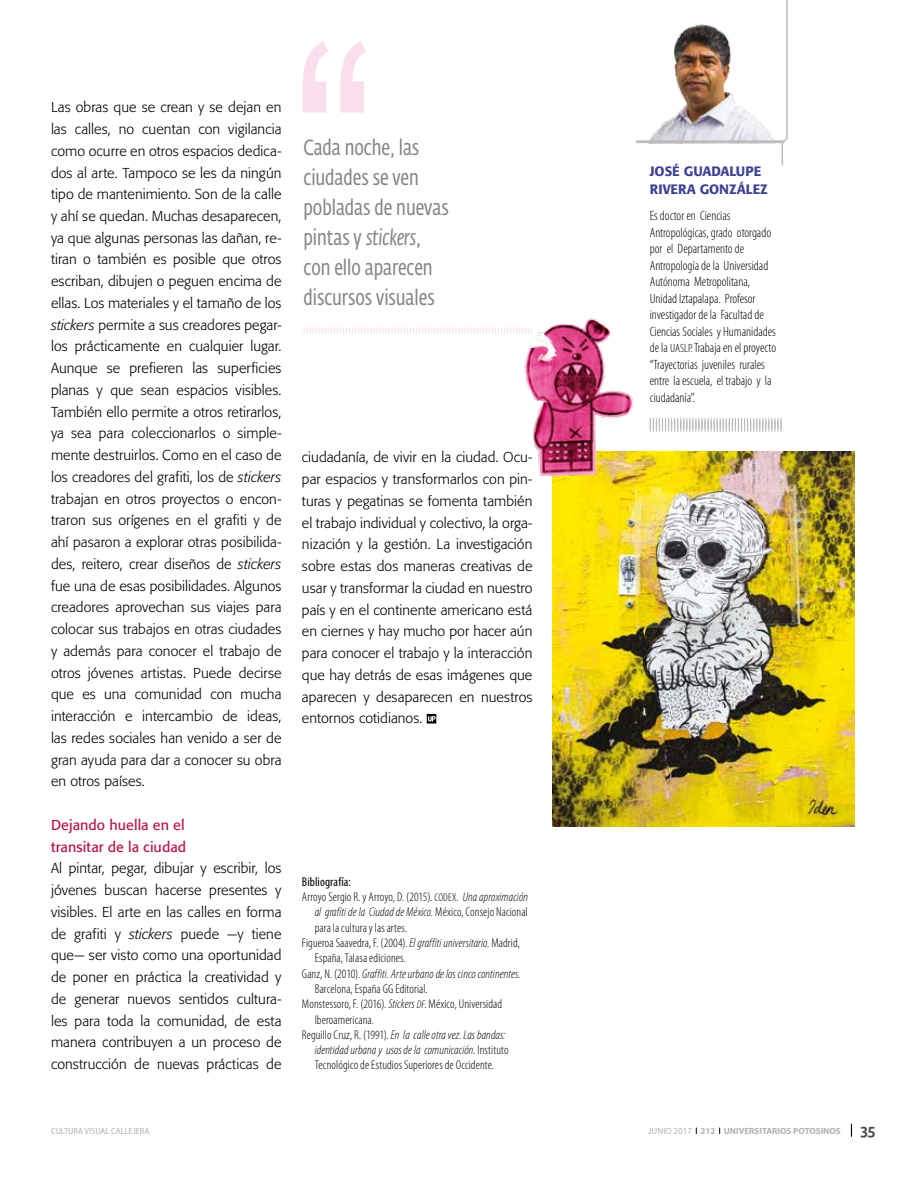
<style>
.page{position:relative;width:918px;height:1188px;background:#fff}
.page>*{position:absolute;margin:0;border:0;box-sizing:border-box;transform-origin:0 0}
.t1{font:21.75px/30px "Fedra Sans Cond Std";color:#868685}
.t2{font:700 15px "Daxline Pro";color:#4a4a49}
.t3{font:300 14.25px/21.8px "Formata";letter-spacing:.005em;color:#000;text-align:justify}
.t4{font:14.25px/21.8px "Formata";letter-spacing:.005em;color:#b8154b}
.t5{font:300 condensed 13.5px/16.5px "Myriad Pro";color:#000}
.t6{font:500 13.5px/18px "Formata";color:#3d4092}
.t7{font:300 condensed 12.75px "Myriad Pro";letter-spacing:.005em;color:#000}
.t8{font:italic 300 condensed 12.75px "Myriad Pro";letter-spacing:.005em;color:#000}
.t9{font:condensed 12.75px "Myriad Pro";letter-spacing:.01em;color:#000}
.t10{font:700 9px "Myriad Pro";color:#b3b2b2}
.t11{font:semi-condensed 9px "Myriad Pro";color:#b3b2b2}
.s1{font-style:italic}
.s2{font-size:11.25px}
.s3{font-style:normal}
.s4{font-style:italic;font-size:11.25px}
.s5{font-size:12px}
.s6{font-weight:400}
</style>
<div class="page">
<svg style="left:851px;top:1124px;width:1px;height:13px"></svg>
<svg style="left:427px;top:714px;width:9px;height:10px"></svg>
<svg style="left:650px;top:418px;width:132px;height:14px"></svg>
<svg style="left:636px;top:0;width:152px;height:166px"></svg>
<svg style="left:303px;top:41px;width:63px;height:72px"></svg>
<svg style="left:304px;top:327px;width:213px;height:6px"></svg>
<img style="left:553px;top:452px;width:302px;height:375px">
<img style="left:519px;top:318px;width:120px;height:160px">
<p class="t3" style="left:51px;top:97px;width:232px">Las obras que se crean y se dejan en las calles, no cuentan con vigilancia como ocurre en otros espacios dedica&shy;dos al arte. Tampoco se les da ningún tipo de mantenimiento. Son de la calle y ahí se quedan. Muchas desaparecen, ya que algunas personas las dañan, re&shy;tiran o también es posible que otros escriban, dibujen o peguen encima de ellas. Los materiales y el tamaño de los <span class="s1">stickers</span> permite a sus creadores pegar&shy;los prácticamente en cualquier lugar.<br>Aunque se prefieren las superficies planas y que sean espacios visibles.<br>También ello permite a otros retirarlos, ya sea para coleccionarlos o simple&shy;mente destruirlos. Como en el caso de los creadores del grafiti, los de <span class="s1">stickers </span>trabajan en otros proyectos o encon&shy;traron sus orígenes en el grafiti y de ahí pasaron a explorar otras posibilida&shy;des, reitero, crear diseños de <span class="s1">stickers </span>fue una de esas posibilidades. Algunos creadores aprovechan sus viajes para colocar sus trabajos en otras ciudades y además para conocer el trabajo de otros jóvenes artistas. Puede decirse que es una comunidad con mucha interacción e intercambio de ideas, las redes sociales han venido a ser de gran ayuda para dar a conocer su obra en otros países.</p>
<p class="t4" style="left:51px;top:814px;width:137px">Dejando huella en el transitar de la ciudad</p>
<p class="t3" style="left:51px;top:858px;width:232px">Al pintar, pegar, dibujar y escribir, los jóvenes buscan hacerse presentes y visibles. El arte en las calles en forma de grafiti y <span class="s1">stickers</span> puede —y tiene que— ser visto como una oportunidad de poner en práctica la creatividad y de generar nuevos sentidos cultura&shy;les para toda la comunidad, de esta manera contribuyen a un proceso de construcción de nuevas prácticas de</p>
<h1 class="t1" style="left:304px;top:133px;width:147px">Cada noche, las ciudades se ven pobladas de nuevas pintas y <span class="s1">stickers</span>, con ello aparecen discursos visuales</h1>
<p class="t3" style="left:302px;top:447px;width:232px">ciudadanía, de vivir en la ciudad. Ocu&shy;par espacios y transformarlos con pin&shy;turas y pegatinas se fomenta también el trabajo individual y colectivo, la orga&shy;nización y la gestión. La investigación sobre estas dos maneras creativas de usar y transformar la ciudad en nuestro país y en el continente americano está en ciernes y hay mucho por hacer aún para conocer el trabajo y la interacción que hay detrás de esas imágenes que aparecen y desaparecen en nuestros entornos cotidianos.</p>
<p class="t9" style="left:302px;top:874px;width:51px">Bibliografía:</p>
<p class="t7" style="left:302px;top:889px;width:228px">Arroyo Sergio R. y Arroyo, D. (2015). <span class="s2">CODEX</span>. <span class="s1">Una aproximación</span></p>
<p class="t8" style="left:315px;top:905px;width:215px">al grafiti de la Ciudad de México. <span class="s3">México, Consejo Nacional</span></p>
<p class="t7" style="left:315px;top:920px;width:94px">para la cultura y las artes.</p>
<p class="t7" style="left:302px;top:935px;width:219px">Figueroa Saavedra, F. (2004). <span class="s1">El graffiti universitario</span>. Madrid,</p>
<p class="t7" style="left:315px;top:951px;width:93px">España, Talasa ediciones.</p>
<p class="t8" style="left:302px;top:966px;width:220px"><span class="s3">Ganz, N. (2010).</span> Graffiti. Arte urbano de los cinco continentes<span class="s3">.</span></p>
<p class="t7" style="left:315px;top:981px;width:115px">Barcelona, España GG Editorial.</p>
<p class="t7" style="left:302px;top:996px;width:202px">Monstessoro, F. (2016). <span class="s1">Stickers</span> <span class="s4">DF</span>. México, Universidad</p>
<p class="t7" style="left:315px;top:1012px;width:61px">Iberoamericana.</p>
<p class="t8" style="left:302px;top:1027px;width:205px"><span class="s3">Reguillo Cruz, R. (1991).</span> En la calle otra vez. Las bandas:</p>
<p class="t8" style="left:315px;top:1042px;width:195px">identidad urbana y usos de la comunicación<span class="s3">. Instituto</span></p>
<p class="t7" style="left:315px;top:1058px;width:181px">Tecnológico de Estudios Superiores de Occidente.</p>
<p class="t11" style="left:51px;top:1125px;width:100px">CULTURA VISUAL CALLEJERA</p>
<p class="t6" style="left:650px;top:162px;width:120px">JOSÉ GUADALUPE<br>RIVERA GONZÁLEZ</p>
<p class="t5" style="left:650px;top:208px;width:128px">Es doctor en Ciencias<br>Antropológicas, grado otorgado por el Departamento de<br>Antropología de la Universidad<br>Autónoma Metropolitana,<br>Unidad Iztapalapa. Profesor investigador de la Facultad de<br>Ciencias Sociales y Humanidades de la <span class="s5">UASLP.</span> Trabaja en el proyecto “Trayectorias juveniles rurales entre la escuela, el trabajo y la ciudadanía”.</p>
<p class="t10" style="left:648px;top:1125px;width:194px"><span class="s6">JUNIO 2017</span> 212 UNIVERSITARIOS POTOSINOS</p>
<p class="t2" style="left:860px;top:1120px;width:17px">35</p>
</div>
